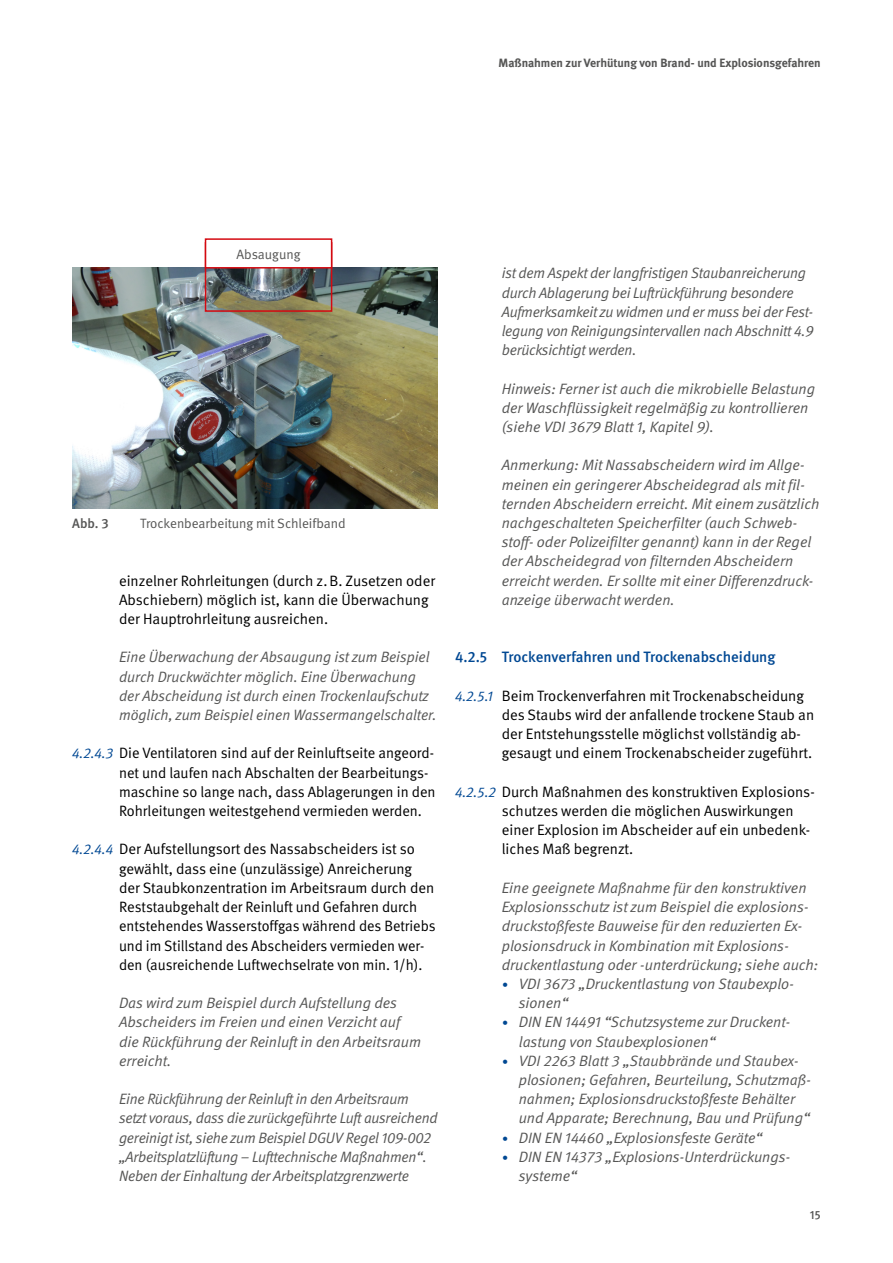
<style>
.page{position:relative;width:893px;height:1263px;background:#fff}
.page>*{position:absolute;margin:0;border:0;box-sizing:border-box;transform-origin:0 0}
.t1{font:italic 15px/19.2px "DGUV Meta";color:#565655}
.t2{font:15px/19.2px "DGUV Meta";color:#000}
.t3{font:500 15px "DGUV Meta";letter-spacing:-.005em;color:#004893}
.t4{font:13.5px "DGUV Meta";color:#565655}
.t5{font:500 13.5px "DGUV Meta";color:#565655}
.t6{font:700 12px "DGUV Meta";color:#565655}
.t7{font:500 12px "DGUV Meta";color:#565655}
.s1{font-style:italic;font-size:14.25px;color:#004893}
.s2{font-size:12px;color:#004893}
</style>
<div class="page">
<img style="left:72px;top:268px;width:366px;height:241px">
<div style="left:205px;top:242px;width:127px;height:70px;border:2px solid #d40a11"></div>
<div style="left:206px;top:239px;width:126px;height:29px;background:#fff"></div>
<div style="left:205px;top:238px;width:127px;height:31px;border:2px solid #d40a11"></div>
<p class="t6" style="left:499px;top:56px;width:324px">Maßnahmen zur Verhütung von Brand- und Explosionsgefahren</p>
<p class="t4" style="left:237px;top:246px;width:65px">Absaugung</p>
<p class="t5" style="left:72px;top:515px;width:38px">Abb. 3</p>
<p class="t4" style="left:140px;top:515px;width:207px">Trockenbearbeitung mit Schleifband</p>
<p class="t2" style="left:119px;top:571px;width:317px">einzelner Rohrleitungen (durch z.B. Zusetzen oder<br>Abschiebern) möglich ist, kann die Überwachung der Hauptrohrleitung ausreichen.</p>
<p class="t1" style="left:119px;top:648px;width:319px">Eine Überwachung der Absaugung ist zum Beispiel durch Druckwächter möglich. Eine Überwachung der Abscheidung ist durch einen Trockenlaufschutz möglich, zum Beispiel einen Wassermangelschalter.</p>
<p class="t2" style="left:119px;top:744px;width:318px;text-indent:-47px"><span class="s1">4.2.4.3</span> Die Ventilatoren sind auf der Reinluftseite angeord&shy;net und laufen nach Abschalten der Bearbeitungs&shy;maschine so lange nach, dass Ablagerungen in den Rohrleitungen weitestgehend vermieden werden.</p>
<p class="t2" style="left:119px;top:840px;width:318px;text-indent:-47px"><span class="s1">4.2.4.4</span> Der Aufstellungsort des Nassabscheiders ist so gewählt, dass eine (unzulässige) Anreicherung der Staubkonzentration im Arbeitsraum durch den Reststaubgehalt der Reinluft und Gefahren durch entstehendes Wasserstoffgas während des Betriebs und im Stillstand des Abscheiders vermieden wer&shy;den (ausreichende Luftwechselrate von min. 1/h).</p>
<p class="t1" style="left:119px;top:994px;width:303px">Das wird zum Beispiel durch Aufstellung des Abscheiders im Freien und einen Verzicht auf die Rückführung der Reinluft in den Arbeitsraum erreicht.</p>
<p class="t1" style="left:119px;top:1090px;width:320px">Eine Rückführung der Reinluft in den Arbeitsraum setzt voraus, dass die zurückgeführte Luft ausreichend gereinigt ist, siehe zum Beispiel DGUV Regel 109-002 „Arbeitsplatzlüftung – Lufttechnische Maßnahmen“.<br>Neben der Einhaltung der Arbeitsplatzgrenzwerte</p>
<p class="t1" style="left:502px;top:264px;width:313px">ist dem Aspekt der langfristigen Staubanreicherung durch Ablagerung bei Luftrückführung besondere Aufmerksamkeit zu widmen und er muss bei der Fest&shy;legung von Reinigungsintervallen nach Abschnitt 4.9 berücksichtigt werden.</p>
<p class="t1" style="left:502px;top:379px;width:315px">Hinweis: Ferner ist auch die mikrobielle Belastung der Waschflüssigkeit regelmäßig zu kontrollieren (siehe VDI 3679 Blatt 1, Kapitel 9).</p>
<p class="t1" style="left:502px;top:456px;width:319px">Anmerkung: Mit Nassabscheidern wird im Allge&shy;meinen ein geringerer Abscheidegrad als mit fil&shy;ternden Abscheidern erreicht. Mit einem zusätzlich nachgeschalteten Speicherfilter (auch Schweb&shy;stoff- oder Polizeifilter genannt) kann in der Regel der Abscheidegrad von filternden Abscheidern erreicht werden. Er sollte mit einer Differenzdruck&shy;anzeige überwacht werden.</p>
<p class="t3" style="left:455px;top:648px;width:322px">4.2.5 Trockenverfahren und Trockenabscheidung</p>
<p class="t2" style="left:502px;top:686px;width:314px;text-indent:-47px"><span class="s1">4.2.5.1</span> Beim Trockenverfahren mit Trockenabscheidung des Staubs wird der anfallende trockene Staub an der Entstehungsstelle möglichst vollständig ab&shy;gesaugt und einem Trockenabscheider zugeführt.</p>
<p class="t2" style="left:502px;top:782px;width:314px;text-indent:-47px"><span class="s1">4.2.5.2</span> Durch Maßnahmen des konstruktiven Explosions&shy;schutzes werden die möglichen Auswirkungen einer Explosion im Abscheider auf ein unbedenk&shy;liches Maß begrenzt.</p>
<p class="t1" style="left:502px;top:878px;width:318px">Eine geeignete Maßnahme für den konstruktiven Explosionsschutz ist zum Beispiel die explosions&shy;druckstoßfeste Bauweise für den reduzierten Ex&shy;plosionsdruck in Kombination mit Explosions&shy;druckentlastung oder -unterdrückung; siehe auch:</p>
<p class="t1" style="left:519px;top:974px;width:277px;text-indent:-17px"><span class="s2">•</span> VDI 3673 „Druckentlastung von Staubexplo&shy;sionen“</p>
<p class="t1" style="left:519px;top:1013px;width:273px;text-indent:-17px"><span class="s2">•</span> DIN EN 14491 “Schutzsysteme zur Druckent&shy;lastung von Staubexplosionen“</p>
<p class="t1" style="left:519px;top:1051px;width:294px;text-indent:-17px"><span class="s2">•</span> VDI 2263 Blatt 3 „Staubbrände und Staubex&shy;plosionen; Gefahren, Beurteilung, Schutzmaß&shy;nahmen; Explosionsdruckstoßfeste Behälter und Apparate; Berechnung, Bau und Prüfung“</p>
<p class="t1" style="left:502px;top:1128px;width:262px"><span class="s2">•</span> DIN EN 14460 „Explosionsfeste Geräte“</p>
<p class="t1" style="left:519px;top:1147px;width:273px;text-indent:-17px"><span class="s2">•</span> DIN EN 14373 „Explosions-Unterdrückungs&shy;systeme“</p>
<p class="t7" style="left:810px;top:1208px;width:12px">15</p>
</div>
